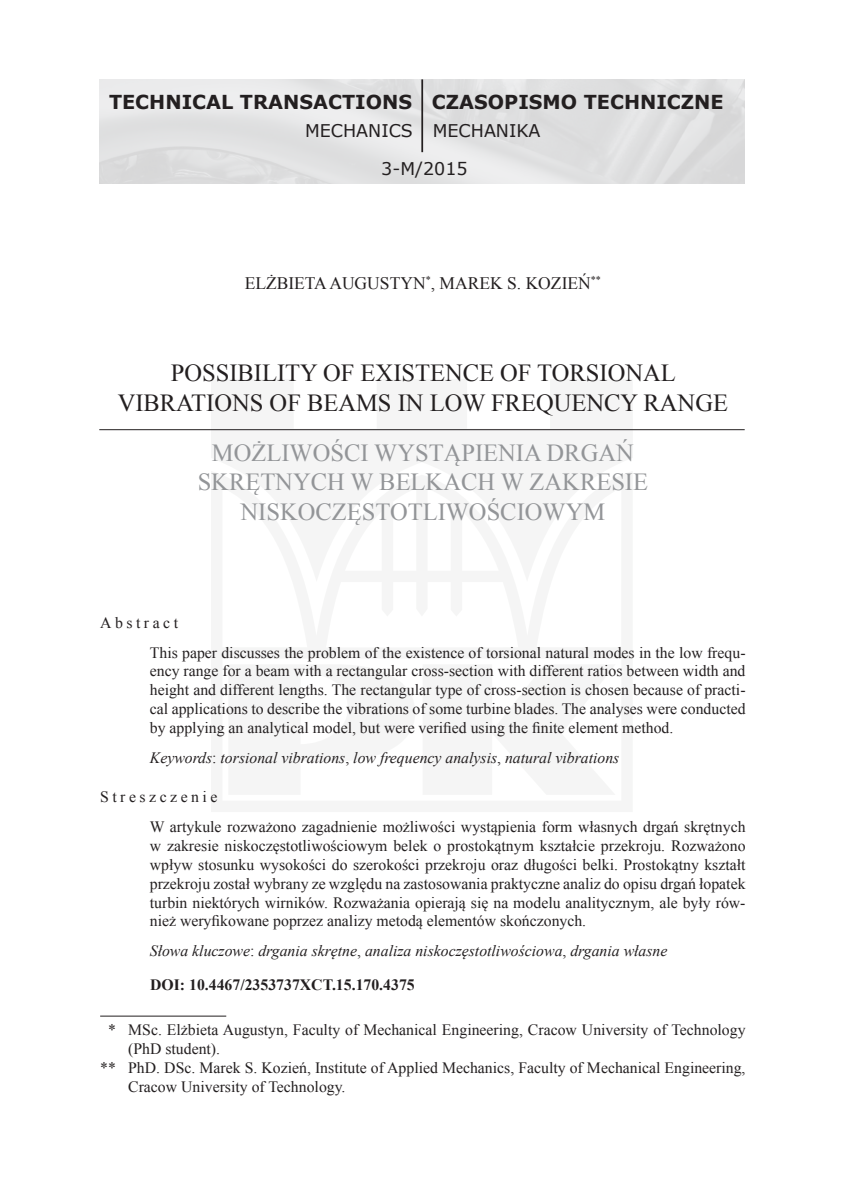
<style>
.page{position:relative;width:844px;height:1191px;background:#fff}
.page>*{position:absolute;margin:0;border:0;box-sizing:border-box;transform-origin:0 0}
.t1{font:24.5px/29.4px "Times New Roman";color:#939598;text-align:center}
.t2{font:24.5px/29.4px "Times New Roman";color:#231f20}
.t3{font:700 19.25px "Verdana";color:#231f20}
.t4{font:17.5px "Times New Roman";color:#231f20}
.t5{font:17.5px/37.3px "Verdana";color:#231f20}
.t6{font:15.75px/18.9px "Times New Roman";color:#231f20}
.t7{font:italic 15.75px "Times New Roman";color:#231f20}
.t8{font:700 15.75px "Times New Roman";color:#231f20}
.s1{font-style:normal}
.s2{color:#fff}
</style>
<div class="page">
<hr style="left:100px;top:1015px;width:126px;height:1px;background:#231f20">
<hr style="left:99px;top:429px;width:645px;height:1px;background:#231f20">
<hr style="left:421px;top:79px;width:2px;height:73px;background:#231f20">
<p class="t3" style="left:109px;top:88px;width:304px">TECHNICAL TRANSACTIONS</p>
<p class="t5" style="left:381px;top:112px;width:88px;text-indent:-76px">MECHANICS<br>3-M/2015</p>
<p class="t3" style="left:432px;top:88px;width:293px">CZASOPISMO TECHNICZNE</p>
<p class="t5" style="left:432px;top:112px;width:109px">MECHANIKA</p>
<p class="t4" style="left:244px;top:271px;width:358px">Elżbieta AUGUSTYN<sup>*</sup>, MAREK S. KOZIEŃ<sup>**</sup></p>
<h1 class="t2" style="left:118px;top:358px;width:578px;text-indent:182px">Y OF EXISTENCE OF TORSIONAL<br>VIBRATIONS OF BEAMS IN LOW FREQUENCY range</h1>
<h1 class="t1" style="left:198px;top:438px;width:452px">MOŻLIWOŚCI WYSTĄPIENIA DRGAŃ<br>SKRĘTNYCH W B ELKACH W zAKRESIE<br>NISKOCZĘSTOTLIWOŚCIOWYM</h1>
<h1 class="t2" style="left:171px;top:358px;width:72px">POSSIBILIT</h1>
<p class="t6" style="left:150px;top:608px;width:597px;line-height:29.4px;text-indent:-50px">Abstract<br>This paper discusses the problem of the existence of torsional natural modes in the low frequ-</p>
<p class="t6" style="left:150px;top:661px;width:597px;text-align:justify">ency range for a beam with a rectangular cross-section with different ratios between width and height and different lengths. The rectangular type of cross-section is chosen because of practi&shy;cal applications to describe the vibrations of some turbine blades. The analyses were conducted by applying an analytical model, but were verified using the finite element method.</p>
<p class="t7" style="left:150px;top:746px;width:471px">Keywords<span class="s1">:</span> torsional vibrations<span class="s1">,</span> low frequency analysis<span class="s1">,</span> natural vibrations</p>
<p class="t6" style="left:150px;top:782px;width:597px;line-height:29.4px;text-indent:-50px">Streszczenie<br>W artykule rozważono zagadnienie możliwości wystąpienia form własnych drgań skrętnych</p>
<p class="t6" style="left:150px;top:836px;width:597px;text-align:justify">w zakresie niskoczęstotliwościowym belek o prostokątnym kształcie przekroju. Rozważono wpływ stosunku wysokości do szerokości przekroju oraz długości belki. Prostokątny kształt przekroju został wybrany ze względu na zastosowania praktyczne analiz do opisu drgań łopatek turbin niektórych wirników. Rozważania opierają się na modelu analitycznym, ale były rów&shy;nież weryfikowane poprzez analizy metodą elementów skończonych.</p>
<p class="t7" style="left:150px;top:939px;width:519px">Słowa kluczowe<span class="s1">:</span> drgania skrętne<span class="s1">,</span> analiza niskoczęstotliwościowa<span class="s1">,</span> drgania własne</p>
<p class="t8" style="left:150px;top:973px;width:266px">DOI: 10.4467/2353737XCT.15.170.4375</p>
<p class="t6" style="left:100px;top:1020px;width:646px"><span class="s2">*</span>* MSc. Elżbieta Augustyn, Faculty of Mechanical Engineering, Cracow University of Technology</p>
<p class="t6" style="left:128px;top:1039px;width:93px">(PhD student).</p>
<p class="t6" style="left:100px;top:1057px;width:646px">** PhD. DSc. Marek S. Kozień, Institute of Applied Mechanics, Faculty of Mechanical Engineering,</p>
<p class="t6" style="left:128px;top:1076px;width:219px">Cracow University of Technology.</p>
</div>
